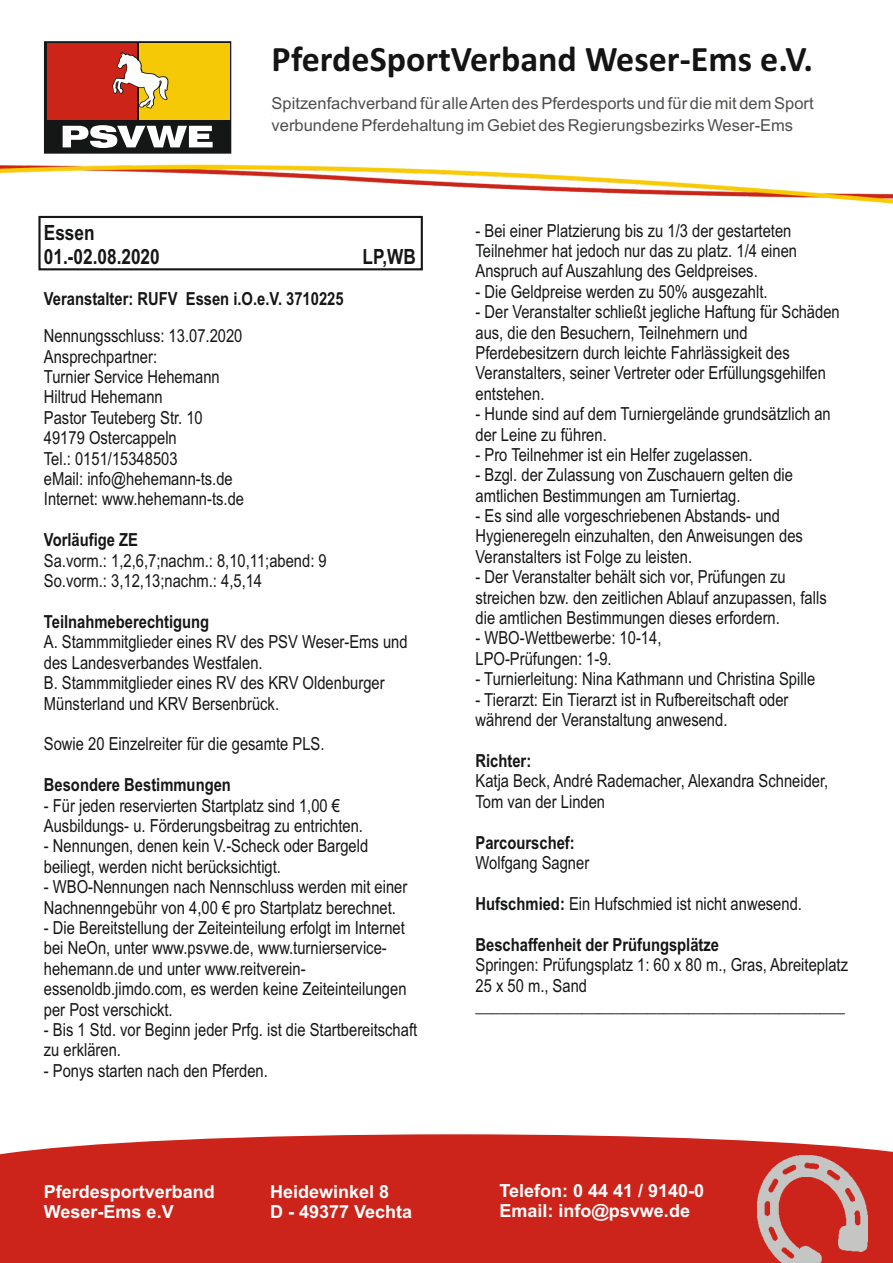
<style>
.page{position:relative;width:893px;height:1263px;background:#fff}
.page>*{position:absolute;margin:0;border:0;box-sizing:border-box;transform-origin:0 0}
.t1{font:700 36px "Calibri";color:#141415}
.t2{font:700 21px/24px "Arial Narrow";color:#151616}
.t3{font:18px/20.4px "Arial Narrow";color:#151616}
.t4{font:700 18px "Arial Narrow";color:#151616}
.t5{font:700 18px/20.1px "Arial";color:#fff}
.t6{font:16.5px/21.8px "Arial";color:#4e4e4d}
.s1{font-weight:700}
</style>
<div class="page">
<div style="left:0;top:1167px;width:893px;height:96px;background:#cc241b"></div>
<svg style="left:0;top:1134px;width:893px;height:66px;fill:#cc241b"></svg>
<svg style="left:44px;top:41px;width:187px;height:107px;background:#bb7837"></svg>
<img style="left:1px;top:148px;width:892px;height:56px">
<img style="left:758px;top:1156px;width:110px;height:107px">
<div style="left:38px;top:216px;width:385px;height:54px;border:2px solid #151616"></div>
<h1 class="t1" style="left:272px;top:44px;width:543px">PferdeSportVerband Weser-Ems e.V.</h1>
<p class="t6" style="left:272px;top:94px;width:544px">Spitzenfachverband für alle Arten des Pferdesports und für die mit dem Sport verbundene Pferdehaltung im Gebiet des Regierungsbezirks Weser-Ems</p>
<p class="t2" style="left:44px;top:222px;width:117px">Essen<br>01.-02.08.2020</p>
<p class="t2" style="left:363px;top:246px;width:55px">LP,WB</p>
<p class="t4" style="left:44px;top:292px;width:301px">Veranstalter: RUFV Essen i.O.e.V. 3710225</p>
<p class="t3" style="left:44px;top:327px;width:202px">Nennungsschluss: 13.07.2020<br>Ansprechpartner:<br>Turnier Service Hehemann<br>Hiltrud Hehemann<br>Pastor Teuteberg Str. 10<br>49179 Ostercappeln<br>Tel.: 0151/15348503<br>eMail: info@hehemann-ts.de<br>Internet: www.hehemann-ts.de</p>
<p class="t4" style="left:44px;top:533px;width:96px">Vorläufige ZE</p>
<p class="t3" style="left:44px;top:552px;width:284px">Sa.vorm.: 1,2,6,7;nachm.: 8,10,11;abend: 9<br>So.vorm.: 3,12,13;nachm.: 4,5,14</p>
<p class="t4" style="left:44px;top:615px;width:167px">Teilnahmeberechtigung</p>
<p class="t3" style="left:44px;top:634px;width:365px">A. Stammmitglieder eines RV des PSV Weser-Ems und des Landesverbandes Westfalen.<br>B. Stammmitglieder eines RV des KRV Oldenburger Münsterland und KRV Bersenbrück.</p>
<p class="t3" style="left:44px;top:735px;width:282px">Sowie 20 Einzelreiter für die gesamte PLS.</p>
<p class="t4" style="left:44px;top:778px;width:189px">Besondere Bestimmungen</p>
<p class="t3" style="left:44px;top:797px;width:321px">- Für jeden reservierten Startplatz sind 1,00 €<br>Ausbildungs- u. Förderungsbeitrag zu entrichten.</p>
<p class="t3" style="left:44px;top:838px;width:326px">- Nennungen, denen kein V.-Scheck oder Bargeld beiliegt, werden nicht berücksichtigt.</p>
<p class="t3" style="left:44px;top:878px;width:365px">- WBO-Nennungen nach Nennschluss werden mit einer<br>Nachnenngebühr von 4,00 € pro Startplatz berechnet.</p>
<p class="t3" style="left:44px;top:919px;width:364px">- Die Bereitstellung der Zeiteinteilung erfolgt im Internet bei NeOn, unter www.psvwe.de, www.turnierservice&shy;hehemann.de und unter www.reitverein&shy;essenoldb.jimdo.com, es werden keine Zeiteinteilungen per Post verschickt.</p>
<p class="t3" style="left:44px;top:1021px;width:375px">- Bis 1 Std. vor Beginn jeder Prfg. ist die Startbereitschaft zu erklären.</p>
<p class="t3" style="left:44px;top:1062px;width:226px">- Ponys starten nach den Pferden.</p>
<p class="t3" style="left:475px;top:222px;width:323px">- Bei einer Platzierung bis zu 1/3 der gestarteten<br>Teilnehmer hat jedoch nur das zu platz. 1/4 einen<br>Anspruch auf Auszahlung des Geldpreises.</p>
<p class="t3" style="left:475px;top:283px;width:294px">- Die Geldpreise werden zu 50% ausgezahlt.</p>
<p class="t3" style="left:475px;top:303px;width:366px">- Der Veranstalter schließt jegliche Haftung für Schäden aus, die den Besuchern, Teilnehmern und Pferdebesitzern durch leichte Fahrlässigkeit des Veranstalters, seiner Vertreter oder Erfüllungsgehilfen entstehen.</p>
<p class="t3" style="left:475px;top:405px;width:357px">- Hunde sind auf dem Turniergelände grundsätzlich an der Leine zu führen.</p>
<p class="t3" style="left:475px;top:446px;width:279px">- Pro Teilnehmer ist ein Helfer zugelassen.</p>
<p class="t3" style="left:475px;top:466px;width:319px">- Bzgl. der Zulassung von Zuschauern gelten die amtlichen Bestimmungen am Turniertag.</p>
<p class="t3" style="left:475px;top:507px;width:329px">- Es sind alle vorgeschriebenen Abstands- und<br>Hygieneregeln einzuhalten, den Anweisungen des<br>Veranstalters ist Folge zu leisten.</p>
<p class="t3" style="left:475px;top:568px;width:353px">- Der Veranstalter behält sich vor, Prüfungen zu streichen bzw. den zeitlichen Ablauf anzupassen, falls die amtlichen Bestimmungen dieses erfordern.</p>
<p class="t3" style="left:475px;top:629px;width:187px">- WBO-Wettbewerbe: 10-14,<br>LPO-Prüfungen: 1-9.</p>
<p class="t3" style="left:475px;top:670px;width:341px">- Turnierleitung: Nina Kathmann und Christina Spille</p>
<p class="t3" style="left:475px;top:691px;width:315px">- Tierarzt: Ein Tierarzt ist in Rufbereitschaft oder während der Veranstaltung anwesend.</p>
<p class="t4" style="left:475px;top:754px;width:57px">Richter:</p>
<p class="t3" style="left:475px;top:772px;width:354px">Katja Beck, André Rademacher, Alexandra Schneider,<br>Tom van der Linden</p>
<p class="t4" style="left:475px;top:835px;width:101px">Parcourschef:</p>
<p class="t3" style="left:475px;top:854px;width:115px">Wolfgang Sagner</p>
<p class="t3" style="left:475px;top:895px;width:328px"><span class="s1">Hufschmied:</span> Ein Hufschmied ist nicht anwesend.</p>
<p class="t4" style="left:475px;top:938px;width:245px">Beschaffenheit der Prüfungsplätze</p>
<p class="t3" style="left:475px;top:956px;width:374px">Springen: Prüfungsplatz 1: 60 x 80 m., Gras, Abreiteplatz<br>25 x 50 m., Sand _____________________________________________</p>
<p class="t5" style="left:44px;top:1183px;width:173px">Pferdesportverband<br>Weser-Ems e.V</p>
<p class="t5" style="left:270px;top:1183px;width:144px">Heidewinkel 8<br>D - 49377 Vechta</p>
<p class="t5" style="left:499px;top:1182px;width:206px">Telefon: 0 44 41 / 9140-0<br>Email: info@psvwe.de</p>
</div>
